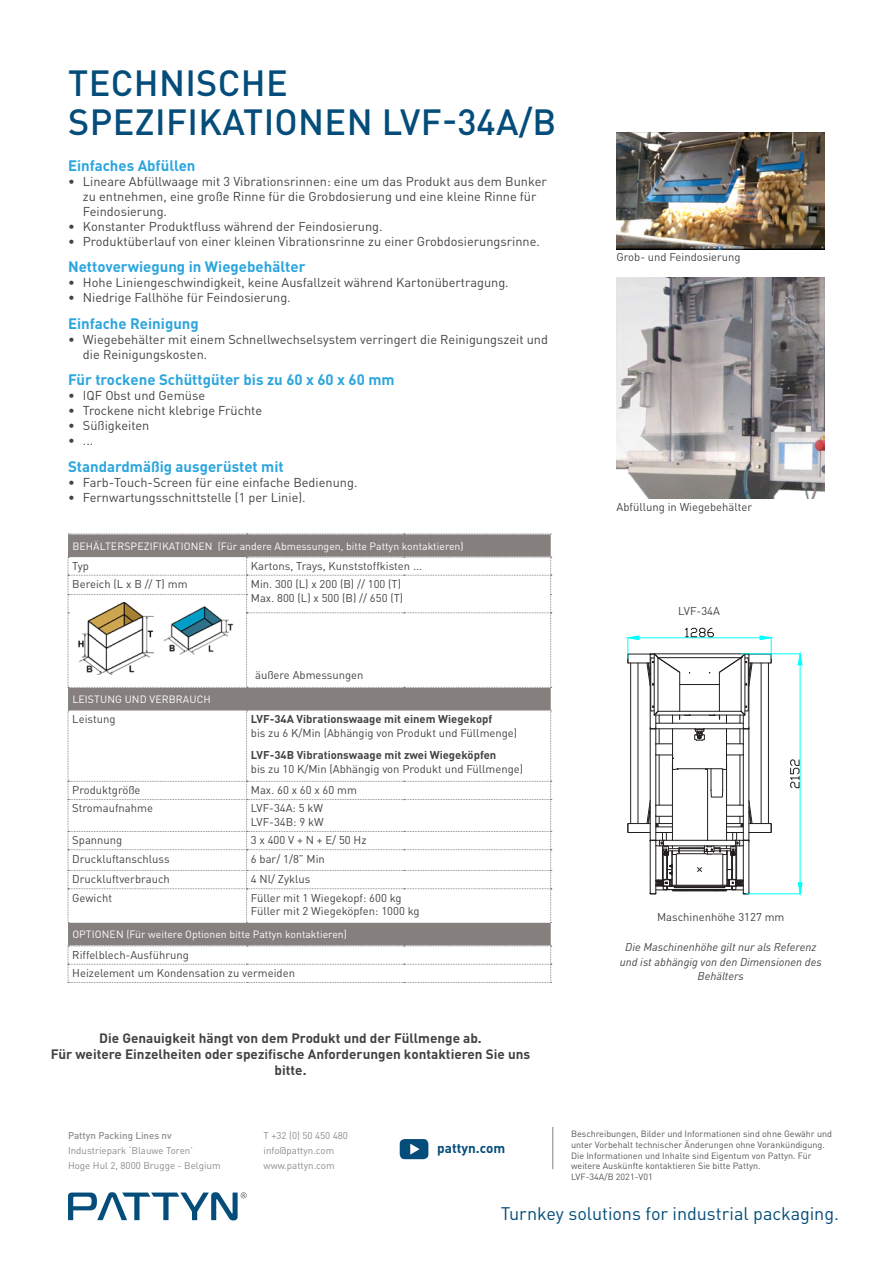
<style>
.page{position:relative;width:893px;height:1263px;background:#fff}
.page>*{position:absolute;margin:0;border:0;box-sizing:border-box;transform-origin:0 0}
.t1{font:500 36px "DIN Pro";letter-spacing:.01em;color:#044d7a}
.t2{font:18px "DIN Pro";letter-spacing:-.005em;color:#044d7a}
.Technical_specificat{font:700 15px "DIN Pro";color:#2ba5de}
.table_text{font:700 13.5px/16.2px "DIN Pro";color:#434342;text-align:center}
.t3{font:700 13.5px "DIN Pro";color:#044d7a}
.t4{font:12.75px/15px "DIN Pro";color:#434342}
.table_text-2{font:11.25px "DIN Pro";color:#434342}
.table_text-3{font:700 11.25px "DIN Pro";color:#434342}
.Fotobeschrijving{font:italic 11.25px/14.7px "DIN Pro";color:#434342;text-align:center}
.Fotobeschrijving-2{font:11.25px "DIN Pro";color:#434342}
.t5{font:10.5px "DIN Pro";color:#fff}
.t6{font:9.75px/15px "DIN Pro";color:#8e8b8b}
.t7{font:500 9.75px "DIN Pro";color:#8e8b8b}
.t8{font:9px/10.8px "DIN Pro";color:#575554}
</style>
<div class="page">
<svg style="left:68px;top:1192px;width:179px;height:28px"></svg>
<hr style="left:553px;top:1127px;width:1px;height:42px;background:#857f7d">
<svg style="left:400px;top:1139px;width:28px;height:20px"></svg>
<div style="left:68px;top:535px;width:483px;height:410px;background:#857f7d"></div>
<svg style="left:68px;top:710px;width:484px;height:213px"></svg>
<svg style="left:68px;top:534px;width:483px;height:1px"></svg>
<svg style="left:68px;top:945px;width:484px;height:38px"></svg>
<svg style="left:68px;top:557px;width:484px;height:131px"></svg>
<hr style="left:749px;top:655px;width:1px;height:73px;background:#231f20">
<hr style="left:741px;top:658px;width:1px;height:53px;background:#231f20">
<hr style="left:719px;top:672px;width:1px;height:39px;background:#231f20">
<hr style="left:745px;top:654px;width:1px;height:61px;background:#231f20">
<hr style="left:658px;top:658px;width:1px;height:53px;background:#231f20">
<hr style="left:679px;top:672px;width:1px;height:39px;background:#231f20">
<hr style="left:654px;top:654px;width:1px;height:61px;background:#231f20">
<hr style="left:650px;top:658px;width:1px;height:52px;background:#231f20">
<hr style="left:748px;top:658px;width:1px;height:52px;background:#231f20">
<hr style="left:630px;top:663px;width:1px;height:160px;background:#231f20">
<hr style="left:638px;top:663px;width:1px;height:160px;background:#231f20">
<hr style="left:761px;top:663px;width:1px;height:160px;background:#231f20">
<hr style="left:768px;top:663px;width:1px;height:160px;background:#231f20">
<svg style="left:627px;top:706px;width:144px;height:188px"></svg>
<hr style="left:746px;top:893px;width:54px;height:1px;background:#0ff">
<hr style="left:741px;top:653px;width:59px;height:1px;background:#0ff">
<hr style="left:800px;top:665px;width:1px;height:218px;background:#0ff">
<svg style="left:797px;top:882px;width:6px;height:12px"></svg>
<svg style="left:797px;top:653px;width:6px;height:13px"></svg>
<svg style="left:790px;top:759px;width:10px;height:29px"></svg>
<svg style="left:627px;top:627px;width:145px;height:59px"></svg>
<img style="left:76px;top:602px;width:83px;height:72px">
<img style="left:159px;top:603px;width:77px;height:56px">
<img style="left:617px;top:133px;width:208px;height:117px">
<img style="left:617px;top:278px;width:208px;height:220px">
<p class="t1" style="left:68px;top:58px;width:221px">TECHNISCHE</p>
<p class="t1" style="left:68px;top:97px;width:490px">SPEZIFIKATIONEN LVF-34A/B</p>
<p class="Technical_specificat" style="left:68px;top:155px;width:129px">Einfaches Abfüllen</p>
<p class="t4" style="left:83px;top:173px;width:465px;text-indent:-15px">• Lineare Abfüllwaage mit 3 Vibrationsrinnen: eine um das Produkt aus dem Bunker zu entnehmen, eine große Rinne für die Grobdosierung und eine kleine Rinne für<br>Feindosierung.</p>
<p class="t4" style="left:68px;top:218px;width:316px">• Konstanter Produktfluss während der Feindosierung.</p>
<p class="t4" style="left:68px;top:233px;width:473px">• Produktüberlauf von einer kleinen Vibrationsrinne zu einer Grobdosierungsrinne.</p>
<p class="Technical_specificat" style="left:68px;top:256px;width:239px">Nettoverwiegung in Wiegebehälter</p>
<p class="t4" style="left:68px;top:274px;width:442px">• Hohe Liniengeschwindigkeit, keine Ausfallzeit während Kartonübertragung.</p>
<p class="t4" style="left:68px;top:289px;width:224px">• Niedrige Fallhöhe für Feindosierung.</p>
<p class="Technical_specificat" style="left:68px;top:313px;width:132px">Einfache Reinigung</p>
<p class="t4" style="left:83px;top:331px;width:467px;text-indent:-15px">• Wiegebehälter mit einem Schnellwechselsystem verringert die Reinigungszeit und die Reinigungskosten.</p>
<p class="Technical_specificat" style="left:68px;top:370px;width:328px">Für trockene Schüttgüter bis zu 60 x 60 x 60 mm</p>
<p class="t4" style="left:68px;top:388px;width:139px">• IQF Obst und Gemüse</p>
<p class="t4" style="left:68px;top:403px;width:196px">• Trockene nicht klebrige Früchte</p>
<p class="t4" style="left:68px;top:418px;width:83px">• Süßigkeiten</p>
<p class="t4" style="left:68px;top:433px;width:27px">• ...</p>
<p class="Technical_specificat" style="left:68px;top:456px;width:217px">Standardmäßig ausgerüstet mit</p>
<p class="t4" style="left:68px;top:474px;width:291px">• Farb-Touch-Screen für eine einfache Bedienung.</p>
<p class="t4" style="left:68px;top:489px;width:239px">• Fernwartungsschnittstelle (1 per Linie).</p>
<p class="t5" style="left:72px;top:539px;width:393px">BEHÄLTERSPEZIFIKATIONEN (Für andere Abmessungen, bitte Pattyn kontaktieren)</p>
<p class="table_text-2" style="left:72px;top:558px;width:18px">Typ</p>
<p class="table_text-2" style="left:251px;top:558px;width:173px">Kartons, Trays, Kunststoffkisten ...</p>
<p class="table_text-2" style="left:72px;top:576px;width:117px">Bereich (L x B // T) mm</p>
<p class="table_text-2" style="left:251px;top:576px;width:152px">Min. 300 (L) x 200 (B) // 100 (T)</p>
<p class="table_text-2" style="left:251px;top:590px;width:154px">Max. 800 (L) x 500 (B) // 650 (T)</p>
<p class="Fotobeschrijving-2" style="left:617px;top:250px;width:126px">Grob- und Feindosierung</p>
<p class="Fotobeschrijving-2" style="left:617px;top:499px;width:137px">Abfüllung in Wiegebehälter</p>
<p class="Fotobeschrijving-2" style="left:678px;top:603px;width:43px">LVF-34A</p>
<p class="table_text-2" style="left:255px;top:667px;width:110px">äußere Abmessungen</p>
<p class="t5" style="left:72px;top:692px;width:140px">LEISTUNG UND VERBRAUCH</p>
<p class="table_text-2" style="left:72px;top:712px;width:45px">Leistung</p>
<p class="table_text-3" style="left:251px;top:712px;width:243px">LVF-34A Vibrationswaage mit einem Wiegekopf</p>
<p class="table_text-2" style="left:251px;top:725px;width:268px">bis zu 6 K/Min (Abhängig von Produkt und Füllmenge)</p>
<p class="table_text-3" style="left:251px;top:748px;width:247px">LVF-34B Vibrationswaage mit zwei Wiegeköpfen</p>
<p class="table_text-2" style="left:251px;top:761px;width:274px">bis zu 10 K/Min (Abhängig von Produkt und Füllmenge)</p>
<p class="table_text-2" style="left:72px;top:782px;width:70px">Produktgröße</p>
<p class="table_text-2" style="left:251px;top:782px;width:108px">Max. 60 x 60 x 60 mm</p>
<p class="table_text-2" style="left:72px;top:801px;width:82px">Stromaufnahme</p>
<p class="table_text-2" style="left:251px;top:801px;width:74px">LVF-34A: 5 kW</p>
<p class="table_text-2" style="left:251px;top:814px;width:74px">LVF-34B: 9 kW</p>
<p class="table_text-2" style="left:72px;top:832px;width:52px">Spannung</p>
<p class="table_text-2" style="left:251px;top:832px;width:117px">3 x 400 V + N + E/ 50 Hz</p>
<p class="table_text-2" style="left:72px;top:851px;width:99px">Druckluftanschluss</p>
<p class="table_text-2" style="left:251px;top:851px;width:76px">6 bar/ 1/8” Min</p>
<p class="table_text-2" style="left:72px;top:872px;width:99px">Druckluftverbrauch</p>
<p class="table_text-2" style="left:251px;top:872px;width:61px">4 Nl/ Zyklus</p>
<p class="table_text-2" style="left:72px;top:890px;width:41px">Gewicht</p>
<p class="table_text-2" style="left:251px;top:890px;width:152px">Füller mit 1 Wiegekopf: 600 kg</p>
<p class="table_text-2" style="left:251px;top:903px;width:170px">Füller mit 2 Wiegeköpfen: 1000 kg</p>
<p class="t5" style="left:72px;top:927px;width:276px">OPTIONEN (Für weitere Optionen bitte Pattyn kontaktieren)</p>
<p class="table_text-2" style="left:72px;top:947px;width:118px">Riffelblech-Ausführung</p>
<p class="table_text-2" style="left:72px;top:965px;width:224px">Heizelement um Kondensation zu vermeiden</p>
<p class="table_text" style="left:99px;top:1029px;width:384px">Die Genauigkeit hängt von dem Produkt und der Füllmenge ab.</p>
<p class="table_text" style="left:51px;top:1045px;width:481px">Für weitere Einzelheiten oder spezifische Anforderungen kontaktieren Sie uns bitte.</p>
<p class="t7" style="left:68px;top:1128px;width:105px">Pattyn Packing Lines nv</p>
<p class="t6" style="left:68px;top:1142px;width:154px">Industriepark ‘Blauwe Toren’<br>Hoge Hul 2, 8000 Brugge - Belgium</p>
<p class="t6" style="left:264px;top:1127px;width:86px">T +32 (0) 50 450 480 info@pattyn.com www.pattyn.com</p>
<p class="t3" style="left:437px;top:1139px;width:69px">pattyn.com</p>
<p class="Fotobeschrijving-2" style="left:657px;top:909px;width:129px">Maschinenhöhe 3127 mm</p>
<p class="Fotobeschrijving" style="left:620px;top:939px;width:203px">Die Maschinenhöhe gilt nur als Referenz und ist abhängig von den Dimensionen des<br>Behälters</p>
<p class="t8" style="left:571px;top:1128px;width:262px">Beschreibungen, Bilder und Informationen sind ohne Gewähr und unter Vorbehalt technischer Änderungen ohne Vorankündigung.<br>Die Informationen und Inhalte sind Eigentum von Pattyn. Für weitere Auskünfte kontaktieren Sie bitte Pattyn.<br>LVF-34A/B 2021-V01</p>
<h2 class="t2" style="left:501px;top:1202px;width:340px">Turnkey solutions for industrial packaging.</h2>
</div>
